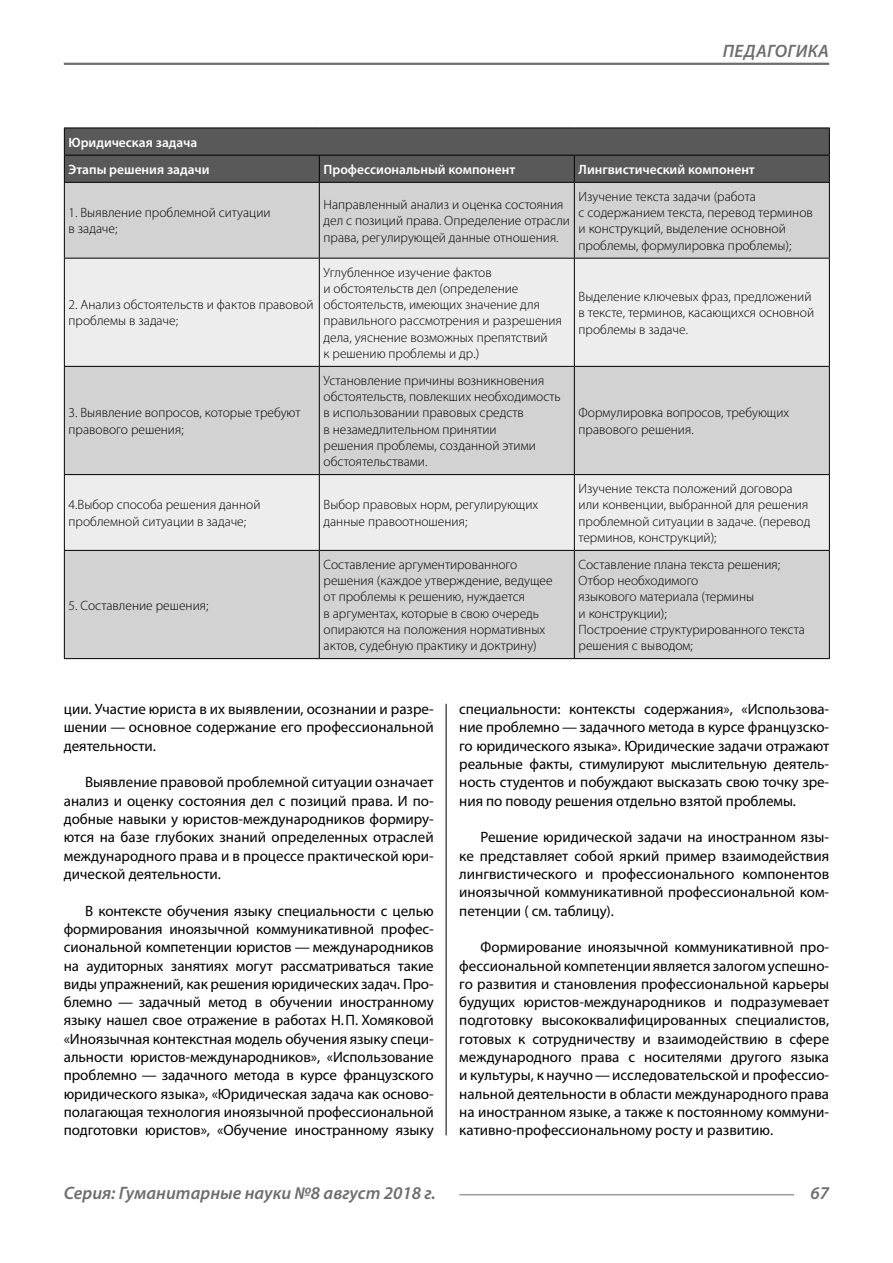
<style>
.page{position:relative;width:893px;height:1263px;background:#fff}
.page>*{position:absolute;margin:0;border:0;box-sizing:border-box;transform-origin:0 0}
.t1{font:italic 600 18px "Myriad Pro";color:#6e6e6e}
.Normal{font:15px/18.3px "Myriad Pro";color:#000;text-align:justify}
.Tab_content{font:300 13.5px/16.2px "Myriad Pro";color:#000}
.Tab_header{font:600 13.5px "Myriad Pro";color:#fff}
</style>
<div class="page">
<hr style="left:64px;top:63px;width:765px;height:2px;background:#6e6e6e">
<hr style="left:459px;top:1194px;width:335px;height:1px;background:#6e6e6e">
<div style="left:65px;top:183px;width:764px;height:475px;background:#d2d2d2"></div>
<svg style="left:65px;top:259px;width:764px;height:291px;background:#e2e2e2"></svg>
<hr style="left:64px;top:183px;width:1px;height:75px;background:#000">
<hr style="left:319px;top:183px;width:1px;height:75px;background:#000">
<hr style="left:574px;top:183px;width:1px;height:75px;background:#000">
<hr style="left:829px;top:183px;width:1px;height:75px;background:#000">
<hr style="left:64px;top:258px;width:255px;height:1px;background:#000">
<hr style="left:64px;top:259px;width:1px;height:107px;background:#000">
<hr style="left:319px;top:258px;width:255px;height:1px;background:#000">
<hr style="left:319px;top:259px;width:1px;height:107px;background:#000">
<hr style="left:574px;top:258px;width:256px;height:1px;background:#000">
<hr style="left:574px;top:259px;width:1px;height:107px;background:#000">
<hr style="left:829px;top:259px;width:1px;height:107px;background:#000">
<hr style="left:64px;top:366px;width:255px;height:1px;background:#000">
<hr style="left:64px;top:367px;width:1px;height:107px;background:#000">
<hr style="left:319px;top:366px;width:255px;height:1px;background:#000">
<hr style="left:319px;top:367px;width:1px;height:107px;background:#000">
<hr style="left:574px;top:366px;width:256px;height:1px;background:#000">
<hr style="left:574px;top:367px;width:1px;height:107px;background:#000">
<hr style="left:829px;top:367px;width:1px;height:107px;background:#000">
<hr style="left:64px;top:474px;width:255px;height:1px;background:#000">
<hr style="left:64px;top:475px;width:1px;height:75px;background:#000">
<hr style="left:319px;top:474px;width:255px;height:1px;background:#000">
<hr style="left:319px;top:475px;width:1px;height:75px;background:#000">
<hr style="left:574px;top:474px;width:256px;height:1px;background:#000">
<hr style="left:574px;top:475px;width:1px;height:75px;background:#000">
<hr style="left:829px;top:475px;width:1px;height:75px;background:#000">
<hr style="left:64px;top:550px;width:255px;height:1px;background:#000">
<hr style="left:64px;top:551px;width:1px;height:107px;background:#000">
<hr style="left:319px;top:550px;width:255px;height:1px;background:#000">
<hr style="left:319px;top:551px;width:1px;height:107px;background:#000">
<hr style="left:574px;top:550px;width:256px;height:1px;background:#000">
<hr style="left:574px;top:551px;width:1px;height:107px;background:#000">
<hr style="left:829px;top:551px;width:1px;height:107px;background:#000">
<hr style="left:64px;top:658px;width:255px;height:1px;background:#000">
<hr style="left:319px;top:658px;width:255px;height:1px;background:#000">
<hr style="left:574px;top:658px;width:256px;height:1px;background:#000">
<svg style="left:64px;top:128px;width:766px;height:54px;background:#565656"></svg>
<hr style="left:64px;top:182px;width:255px;height:1px;background:#000">
<hr style="left:319px;top:182px;width:255px;height:1px;background:#000">
<hr style="left:574px;top:182px;width:256px;height:1px;background:#000">
<hr style="left:446px;top:704px;width:1px;height:431px;background:#000">
<p class="t1" style="left:723px;top:39px;width:24px">Педагогика</p>
<p class="Tab_header" style="left:69px;top:133px;width:130px">Юридическая задача</p>
<p class="Tab_header" style="left:69px;top:161px;width:142px">Этапы решения задачи</p>
<p class="Tab_header" style="left:324px;top:161px;width:193px">Профессиональный компонент</p>
<p class="Tab_header" style="left:579px;top:161px;width:178px">Лингвистический компонент</p>
<p class="Tab_content" style="left:69px;top:204px;width:204px">1. Выявление проблемной ситуации в задаче;</p>
<p class="Tab_content" style="left:324px;top:196px;width:248px">Направленный анализ и оценка состояния дел с позиций права. Определение отрасли права, регулирующей данные отношения.</p>
<p class="Tab_content" style="left:579px;top:188px;width:236px">Изучение текста задачи (работа<br>с содержанием текста, перевод терминов и конструкций, выделение основной проблемы, формулировка проблемы);</p>
<p class="Tab_content" style="left:69px;top:296px;width:246px">2. Анализ обстоятельств и фактов правовой проблемы в задаче;</p>
<p class="Tab_content" style="left:69px;top:405px;width:234px">3. Выявление вопросов, которые требуют правового решения;</p>
<p class="Tab_content" style="left:324px;top:264px;width:240px">Углубленное изучение фактов<br>и обстоятельств дел (определение обстоятельств, имеющих значение для правильного рассмотрения и разрешения дела, уяснение возможных препятствий<br>к решению проблемы и др.)</p>
<p class="Tab_content" style="left:324px;top:372px;width:239px">Установление причины возникновения обстоятельств, повлекших необходимость в использовании правовых средств<br>в незамедлительном принятии<br>решения проблемы, созданной этими обстоятельствами.</p>
<p class="Tab_content" style="left:69px;top:497px;width:193px">4.Выбор способа решения данной проблемной ситуации в задаче;</p>
<p class="Tab_content" style="left:324px;top:497px;width:216px">Выбор правовых норм, регулирующих данные правоотношения;</p>
<p class="Tab_content" style="left:579px;top:288px;width:237px">Выделение ключевых фраз, предложений в тексте, терминов, касающихся основной проблемы в задаче.</p>
<p class="Tab_content" style="left:579px;top:405px;width:212px">Формулировка вопросов, требующих правового решения.</p>
<p class="Tab_content" style="left:579px;top:480px;width:233px">Изучение текста положений договора или конвенции, выбранной для решения проблемной ситуации в задаче. (перевод терминов, конструкций);</p>
<p class="Tab_content" style="left:69px;top:597px;width:141px">5. Составление решения;</p>
<p class="Tab_content" style="left:324px;top:556px;width:231px">Составление аргументированного решения (каждое утверждение, ведущее от проблемы к решению, нуждается<br>в аргументах, которые в свою очередь опираются на положения нормативных актов, судебную практику и доктрину)</p>
<p class="Tab_content" style="left:579px;top:556px;width:203px">Составление плана текста решения;</p>
<p class="Tab_content" style="left:579px;top:572px;width:121px">Отбор необходимого</p>
<p class="Tab_content" style="left:579px;top:589px;width:177px">языкового материала (термины и конструкции);</p>
<p class="Tab_content" style="left:579px;top:621px;width:228px">Построение структурированного текста решения с выводом;</p>
<p class="Normal" style="left:64px;top:699px;width:371px">ции. Участие юриста в их выявлении, осознании и разре&shy;шении — основное содержание его профессиональной деятельности.</p>
<p class="Normal" style="left:64px;top:773px;width:371px;text-indent:21px">Выявление правовой проблемной ситуации означает анализ и оценку состояния дел с позиций права. И по&shy;добные навыки у юристов-международников формиру&shy;ются на базе глубоких знаний определенных отраслей международного права и в процессе практической юри&shy;дической деятельности.</p>
<p class="Normal" style="left:64px;top:901px;width:371px;text-indent:21px">В контексте обучения языку специальности с целью формирования иноязычной коммуникативной профес&shy;сиональной компетенции юристов — международников на аудиторных занятиях могут рассматриваться такие виды упражнений, как решения юридических задач. Про&shy;блемно — задачный метод в обучении иностранному языку нашел свое отражение в работах Н.П. Хомяковой «Иноязычная контекстная модель обучения языку специ&shy;альности юристов-международников», «Использование проблемно — задачного метода в курсе французского юридического языка», «Юридическая задача как осново&shy;полагающая технология иноязычной профессиональной подготовки юристов», «Обучение иностранному языку</p>
<p class="Normal" style="left:459px;top:699px;width:371px">специальности: контексты содержания», «Использова&shy;ние проблемно — задачного метода в курсе французско&shy;го юридического языка». Юридические задачи отражают реальные факты, стимулируют мыслительную деятель&shy;ность студентов и побуждают высказать свою точку зре&shy;ния по поводу решения отдельно взятой проблемы.</p>
<p class="Normal" style="left:459px;top:828px;width:371px;text-indent:21px">Решение юридической задачи на иностранном язы&shy;ке представляет собой яркий пример взаимодействия лингвистического и профессионального компонентов иноязычной коммуникативной профессиональной ком&shy;петенции ( см. таблицу).</p>
<p class="Normal" style="left:459px;top:938px;width:371px;text-indent:21px">Формирование иноязычной коммуникативной про&shy;фессиональной компетенции является залогом успешно&shy;го развития и становления профессиональной карьеры будущих юристов-международников и подразумевает подготовку высококвалифицированных специалистов, готовых к сотрудничеству и взаимодействию в сфере международного права с носителями другого языка и культуры, к научно—исследовательской и профессио&shy;нальной деятельности в области международного права на иностранном языке, а также к постоянному коммуни&shy;кативно-профессиональному росту и развитию.</p>
<p class="t1" style="left:64px;top:1182px;width:373px">Серия: Гуманитарные науки №8 август 2018 г.</p>
<p class="t1" style="left:810px;top:1182px;width:20px">67</p>
</div>
